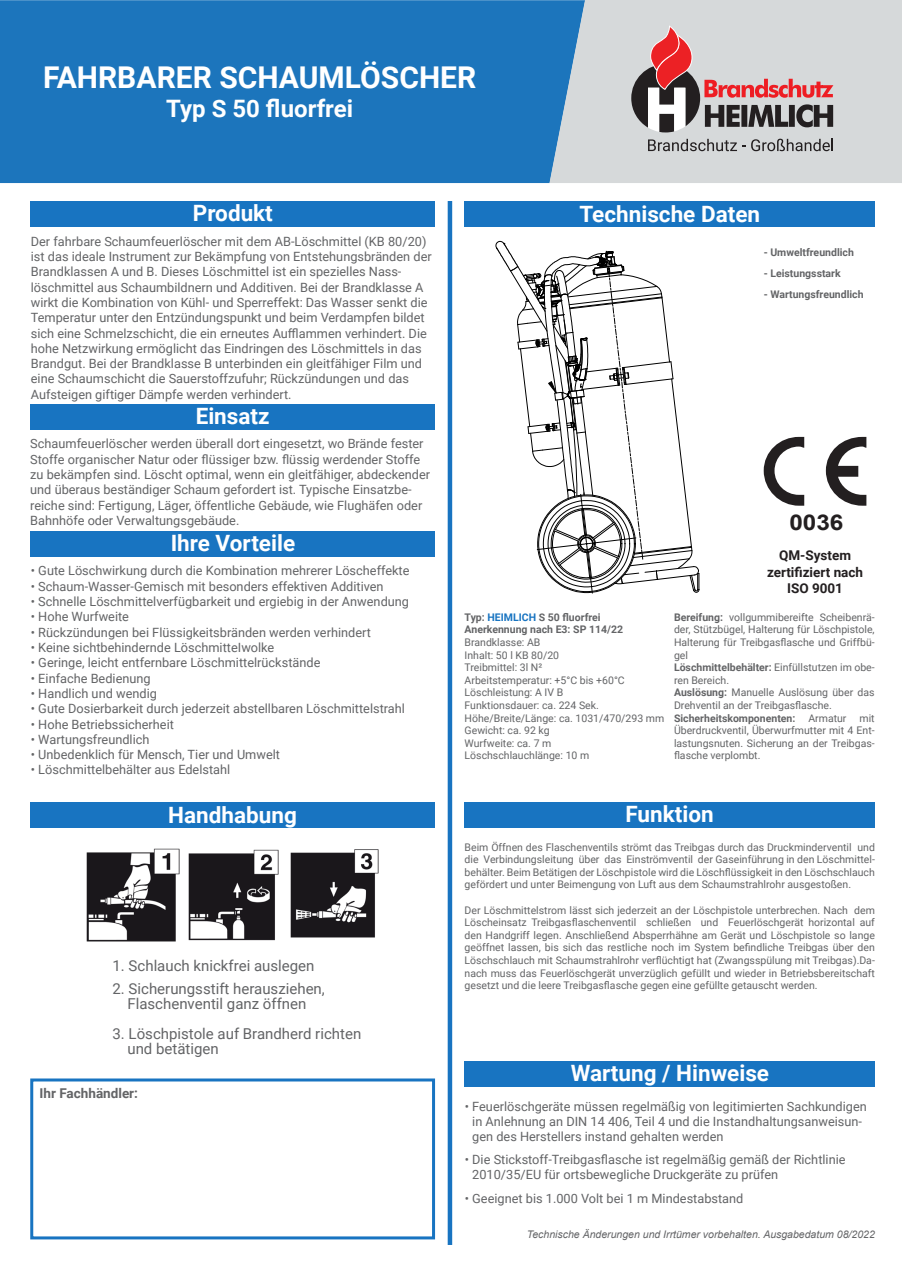
<style>
.page{position:relative;width:902px;height:1272px;background:#fff}
.page>*{position:absolute;margin:0;border:0;box-sizing:border-box;transform-origin:0 0}
.t1{font:700 30px "Roboto";color:#fff}
.t2{font:700 24px "Roboto";color:#fff}
.t3{font:700 22.5px "Roboto";color:#fff}
.t4{font:700 21.75px "Arial";color:#231f20;scale:1.12 1}
.t5{font:15px "Roboto";color:#636466}
.t6{font:700 13.5px "Roboto";color:#231f20}
.t7{font:700 13.5px "Roboto";color:#636466}
.t8{font:12.75px/15.3px "Roboto";color:#636466}
.t9{font:10.5px/12.6px "Roboto";color:#636466;text-align:justify}
.t10{font:700 10.5px "Roboto";color:#636466}
.t11{font:italic 10.5px "Arial";color:#636466}
.s1{color:#1874c1}
.s2{font-weight:700}
</style>
<div class="page">
<div style="left:31px;top:201px;width:404px;height:25px;background:#1874c1"></div>
<div style="left:464px;top:201px;width:410px;height:25px;background:#1874c1"></div>
<div style="left:31px;top:404px;width:404px;height:26px;background:#1874c1"></div>
<div style="left:447px;top:201px;width:5px;height:1043px;background:#1874c1"></div>
<div style="left:31px;top:802px;width:404px;height:25px;background:#1874c1"></div>
<div style="left:465px;top:1061px;width:409px;height:25px;background:#1874c1"></div>
<svg style="left:763px;top:437px;width:41px;height:68px"></svg>
<svg style="left:825px;top:437px;width:41px;height:68px"></svg>
<div style="left:31px;top:531px;width:404px;height:25px;background:#1874c1"></div>
<div style="left:464px;top:802px;width:410px;height:25px;background:#1874c1"></div>
<img style="left:86px;top:848px;width:93px;height:94px">
<img style="left:188px;top:849px;width:91px;height:92px">
<img style="left:290px;top:849px;width:89px;height:88px">
<svg style="left:495px;top:241px;width:204px;height:352px"></svg>
<div style="left:0;top:0;width:549px;height:183px;background:#1c75bc"></div>
<svg style="left:549px;top:0;width:352px;height:183px;background:#c4cfd7"></svg>
<svg style="left:648px;top:139px;width:97px;height:12px"></svg>
<svg style="left:751px;top:139px;width:82px;height:12px"></svg>
<svg style="left:631px;top:6px;width:202px;height:126px;background:#beaaac"></svg>
<div style="left:30px;top:1078px;width:405px;height:161px;border:3px solid #1874c1"></div>
<p class="t1" style="left:43px;top:57px;width:434px">FAHRBARER SCHAUMLÖSCHER</p>
<p class="t2" style="left:166px;top:92px;width:188px">Typ S 50 fluorfrei</p>
<p class="t3" style="left:193px;top:197px;width:81px">Produkt</p>
<p class="t3" style="left:579px;top:198px;width:182px">Technische Daten</p>
<p class="t8" style="left:31px;top:233px;width:397px">Der fahrbare Schaumfeuerlöscher mit dem AB-Löschmittel (KB 80/20)</p>
<p class="t8" style="left:31px;top:248px;width:402px">ist das ideale Instrument zur Bekämpfung von Entstehungsbränden der</p>
<p class="t8" style="left:31px;top:263px;width:398px">Brandklassen A und B. Dieses Löschmittel ist ein spezielles Nass&shy;löschmittel aus Schaumbildnern und Additiven. Bei der Brandklasse A wirkt die Kombination von Kühl- und Sperreffekt: Das Wasser senkt die Temperatur unter den Entzündungspunkt und beim Verdampfen bildet sich eine Schmelzschicht, die ein erneutes Aufflammen verhindert. Die hohe Netzwirkung ermöglicht das Eindringen des Löschmittels in das Brandgut. Bei der Brandklasse B unterbinden ein gleitfähiger Film und eine Schaumschicht die Sauerstoffzufuhr; Rückzündungen und das Aufsteigen giftiger Dämpfe werden verhindert.</p>
<p class="t3" style="left:196px;top:400px;width:75px">Einsatz</p>
<p class="t8" style="left:30px;top:435px;width:395px">Schaumfeuerlöscher werden überall dort eingesetzt, wo Brände fester</p>
<p class="t8" style="left:30px;top:451px;width:391px">Stoffe organischer Natur oder flüssiger bzw. flüssig werdender Stoffe</p>
<p class="t8" style="left:30px;top:466px;width:401px">zu bekämpfen sind. Löscht optimal, wenn ein gleitfähiger, abdeckender und überaus beständiger Schaum gefordert ist. Typische Einsatzbe&shy;reiche sind: Fertigung, Läger, öffentliche Gebäude, wie Flughäfen oder Bahnhöfe oder Verwaltungsgebäude.</p>
<p class="t10" style="left:763px;top:244px;width:92px">- Umweltfreundlich</p>
<p class="t10" style="left:763px;top:265px;width:78px">- Leistungsstark</p>
<p class="t10" style="left:763px;top:286px;width:101px">- Wartungsfreundlich</p>
<h3 class="t4" style="left:789px;top:507px;width:50px">0036</h3>
<p class="t6" style="left:779px;top:546px;width:73px">QM-System</p>
<p class="t6" style="left:767px;top:562px;width:97px">zertifiziert nach</p>
<p class="t6" style="left:787px;top:578px;width:57px">ISO 9001</p>
<p class="t3" style="left:171px;top:527px;width:126px">Ihre Vorteile</p>
<p class="t8" style="left:31px;top:563px;width:380px">• Gute Löschwirkung durch die Kombination mehrerer Löscheffekte</p>
<p class="t8" style="left:31px;top:578px;width:354px">• Schaum-Wasser-Gemisch mit besonders effektiven Additiven</p>
<p class="t8" style="left:31px;top:593px;width:380px">• Schnelle Löschmittelverfügbarkeit und ergiebig in der Anwendung</p>
<p class="t8" style="left:31px;top:608px;width:100px">• Hohe Wurfweite</p>
<p class="t8" style="left:31px;top:624px;width:341px">• Rückzündungen bei Flüssigkeitsbränden werden verhindert</p>
<p class="t8" style="left:31px;top:639px;width:245px">• Keine sichtbehindernde LöschmitteIwolke</p>
<p class="t8" style="left:31px;top:654px;width:291px">• Geringe, leicht entfernbare Löschmittelrückstände</p>
<p class="t8" style="left:31px;top:670px;width:121px">• Einfache Bedienung</p>
<p class="t8" style="left:31px;top:685px;width:127px">• Handlich und wendig</p>
<p class="t8" style="left:31px;top:700px;width:375px">• Gute Dosierbarkeit durch jederzeit abstellbaren Löschmittelstrahl</p>
<p class="t8" style="left:31px;top:716px;width:145px">• Hohe Betriebssicherheit</p>
<p class="t8" style="left:31px;top:731px;width:120px">• Wartungsfreundlich</p>
<p class="t8" style="left:31px;top:746px;width:251px">• Unbedenklich für Mensch, Tier und Umwelt</p>
<p class="t8" style="left:31px;top:761px;width:201px">• Löschmittelbehälter aus Edelstahl</p>
<p class="t10" style="left:464px;top:609px;width:137px">Typ: <span class="s1">HEIMLICH</span> S 50 fluorfrei</p>
<p class="t10" style="left:464px;top:622px;width:160px">Anerkennung nach E3: SP 114/22</p>
<p class="t9" style="left:464px;top:635px;width:77px">Brandklasse: AB</p>
<p class="t9" style="left:464px;top:648px;width:96px">Inhalt: 50 l KB 80/20</p>
<p class="t9" style="left:464px;top:660px;width:79px">Treibmittel: 3l N²</p>
<p class="t9" style="left:464px;top:673px;width:162px">Arbeitstemperatur: +5°C bis +60°C</p>
<p class="t9" style="left:464px;top:686px;width:100px">Löschleistung: A IV B</p>
<p class="t9" style="left:464px;top:698px;width:136px">Funktionsdauer: ca. 224 Sek.</p>
<p class="t9" style="left:464px;top:711px;width:201px">Höhe/Breite/Länge: ca. 1031/470/293 mm</p>
<p class="t9" style="left:464px;top:723px;width:87px">Gewicht: ca. 92 kg</p>
<p class="t9" style="left:464px;top:736px;width:88px">Wurfweite: ca. 7 m</p>
<p class="t9" style="left:464px;top:749px;width:126px">Löschschlauchlänge: 10 m</p>
<p class="t9" style="left:674px;top:610px;width:202px"><span class="s2">Bereifung:</span> vollgummibereifte Scheibenrä&shy;der, Stützbügel, Halterung für Löschpistole, Halterung für Treibgasflasche und Griffbü&shy;gel</p>
<p class="t9" style="left:674px;top:660px;width:202px"><span class="s2">Löschmittelbehälter:</span> Einfüllstutzen im obe&shy;ren Bereich.</p>
<p class="t9" style="left:674px;top:686px;width:202px"><span class="s2">Auslösung:</span> Manuelle Auslösung über das<br>Drehventil an der Treibgasflasche.</p>
<p class="t9" style="left:674px;top:711px;width:202px"><span class="s2">Sicherheitskomponenten:</span> Armatur mit Überdruckventil, Überwurfmutter mit 4 Ent&shy;lastungsnuten. Sicherung an der Treibgas&shy;flasche verplombt.</p>
<p class="t3" style="left:168px;top:798px;width:130px">Handhabung</p>
<p class="t5" style="left:112px;top:955px;width:203px">1. Schlauch knickfrei auslegen</p>
<p class="t5" style="left:112px;top:978px;width:214px">2. Sicherungsstift herausziehen,</p>
<p class="t5" style="left:127px;top:993px;width:180px">Flaschenventil ganz öffnen</p>
<p class="t5" style="left:112px;top:1023px;width:250px">3. Löschpistole auf Brandherd richten</p>
<p class="t5" style="left:127px;top:1038px;width:93px">und betätigen</p>
<p class="t7" style="left:40px;top:1083px;width:100px">Ihr Fachhändler:</p>
<p class="t3" style="left:625px;top:798px;width:90px">Funktion</p>
<p class="t9" style="left:464px;top:840px;width:412px">Beim Öffnen des Flaschenventils strömt das Treibgas durch das Druckminderventil und die Verbindungsleitung über das Einströmventil der Gaseinführung in den Löschmittel&shy;behälter. Beim Betätigen der Löschpistole wird die Löschflüssigkeit in den Löschschlauch gefördert und unter Beimengung von Luft aus dem Schaumstrahlrohr ausgestoßen.</p>
<p class="t9" style="left:464px;top:903px;width:412px">Der Löschmittelstrom lässt sich jederzeit an der Löschpistole unterbrechen. Nach dem Löscheinsatz Treibgasflaschenventil schließen und Feuerlöschgerät horizontal auf den Handgriff legen. Anschließend Absperrhähne am Gerät und Löschpistole so lange geöffnet lassen, bis sich das restliche noch im System befindliche Treibgas über den Löschschlauch mit Schaumstrahlrohr verflüchtigt hat (Zwangsspülung mit Treibgas).Da&shy;nach muss das Feuerlöschgerät unverzüglich gefüllt und wieder in Betriebsbereitschaft gesetzt und die leere Treibgasflasche gegen eine gefüllte getauscht werden.</p>
<p class="t3" style="left:570px;top:1057px;width:200px">Wartung / Hinweise</p>
<p class="t8" style="left:472px;top:1098px;width:396px;text-indent:-7px">• Feuerlöschgeräte müssen regelmäßig von legitimierten Sachkundigen in Anlehnung an DIN 14 406, Teil 4 und die Instandhaltungsanweisun&shy;gen des Herstellers instand gehalten werden</p>
<p class="t8" style="left:472px;top:1151px;width:375px;text-indent:-7px">• Die Stickstoff-Treibgasflasche ist regelmäßig gemäß der Richtlinie<br>2010/35/EU für ortsbewegliche Druckgeräte zu prüfen</p>
<p class="t8" style="left:465px;top:1190px;width:280px">• Geeignet bis 1.000 Volt bei 1 m Mindestabstand</p>
<p class="t11" style="left:527px;top:1227px;width:349px">Technische Änderungen und Irrtümer vorbehalten. Ausgabedatum 08/2022</p>
</div>
